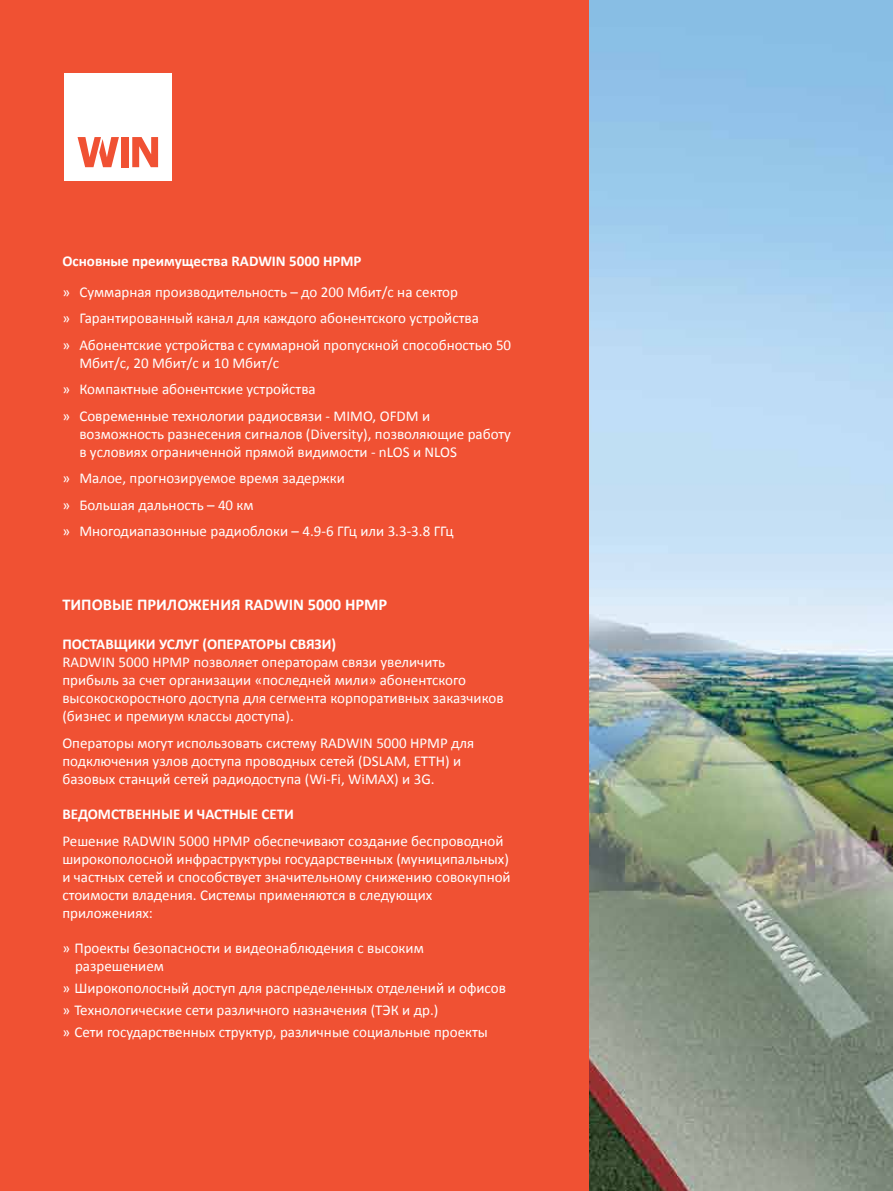
<style>
.page{position:relative;width:893px;height:1191px;background:#fff}
.page>*{position:absolute;margin:0;border:0;box-sizing:border-box;transform-origin:0 0}
.t1{font:700 16.5px "Calibri";color:#fff}
.t2{font:15px/18px "Calibri";color:#fff}
.t3{font:700 15px "Calibri";color:#fff}
</style>
<div class="page">
<div style="left:0;top:0;width:591px;height:1191px;background:#f05133"></div>
<div style="left:64px;top:73px;width:108px;height:108px;background:#fff"></div>
<div style="left:121px;top:137px;width:8px;height:30px;background:#f05133"></div>
<svg style="left:132px;top:137px;width:26px;height:30px"></svg>
<svg style="left:78px;top:137px;width:41px;height:30px"></svg>
<img style="left:590px;top:0;width:303px;height:1191px">
<p class="t3" style="left:62px;top:252px;width:301px">Основные преимущества RADWIN 5000 HPMP</p>
<p class="t2" style="left:62px;top:278px;width:450px;line-height:26.5px">» Суммарная производительность – до 200 Мбит/с на сектор<br>» Гарантированный канал для каждого абонентского устройства<br>» Абонентские устройства с суммарной пропускной способностью 50</p>
<p class="t2" style="left:62px;top:349px;width:369px;line-height:26.5px;text-indent:17px">Мбит/с, 20 Мбит/с и 10 Мбит/с<br>» Компактные абонентские устройства<br>» Современные технологии радиосвязи - MIMO, OFDM и</p>
<p class="t2" style="left:79px;top:424px;width:433px">возможность разнесения сигналов (Diversity), позволяющие работу в условиях ограниченной прямой видимости - nLOS и NLOS</p>
<p class="t2" style="left:62px;top:464px;width:393px;line-height:26.5px">» Малое, прогнозируемое время задержки<br>» Большая дальность – 40 км<br>» Многодиапазонные радиоблоки – 4.9-6 ГГц или 3.3-3.8 ГГц</p>
<p class="t1" style="left:62px;top:594px;width:327px">ТИПОВЫЕ ПРИЛОЖЕНИЯ RADWIN 5000 HPMP</p>
<p class="t3" style="left:62px;top:635px;width:275px">ПОСТАВЩИКИ УСЛУГ (ОПЕРАТОРЫ СВЯЗИ)</p>
<p class="t2" style="left:62px;top:652px;width:443px">RADWIN 5000 HPMP позволяет операторам связи увеличить прибыль за счет организации «последней мили» абонентского высокоскоростного доступа для сегмента корпоративных заказчиков (бизнес и премиум классы доступа).</p>
<p class="t2" style="left:62px;top:733px;width:413px">Операторы могут использовать систему RADWIN 5000 HPMP для подключения узлов доступа проводных сетей (DSLAM, ETTH) и базовых станций сетей радиодоступа (Wi-Fi, WiMAX) и 3G.</p>
<p class="t3" style="left:62px;top:804px;width:233px">ВЕДОМСТВЕННЫЕ И ЧАСТНЫЕ СЕТИ</p>
<p class="t2" style="left:62px;top:831px;width:450px">Решение RADWIN 5000 HPMP обеспечивают создание беспроводной широкополосной инфраструктуры государственных (муниципальных) и частных сетей и способствует значительному снижению совокупной стоимости владения. Системы применяются в следующих приложениях:</p>
<p class="t2" style="left:75px;top:938px;width:350px;text-indent:-13px">» Проекты безопасности и видеонаблюдения с высоким разрешением</p>
<p class="t2" style="left:62px;top:976px;width:445px;line-height:22.2px">» Широкополосный доступ для распределенных отделений и офисов » Технологические сети различного назначения (ТЭК и др.)<br>» Сети государственных структур, различные социальные проекты</p>
</div>
